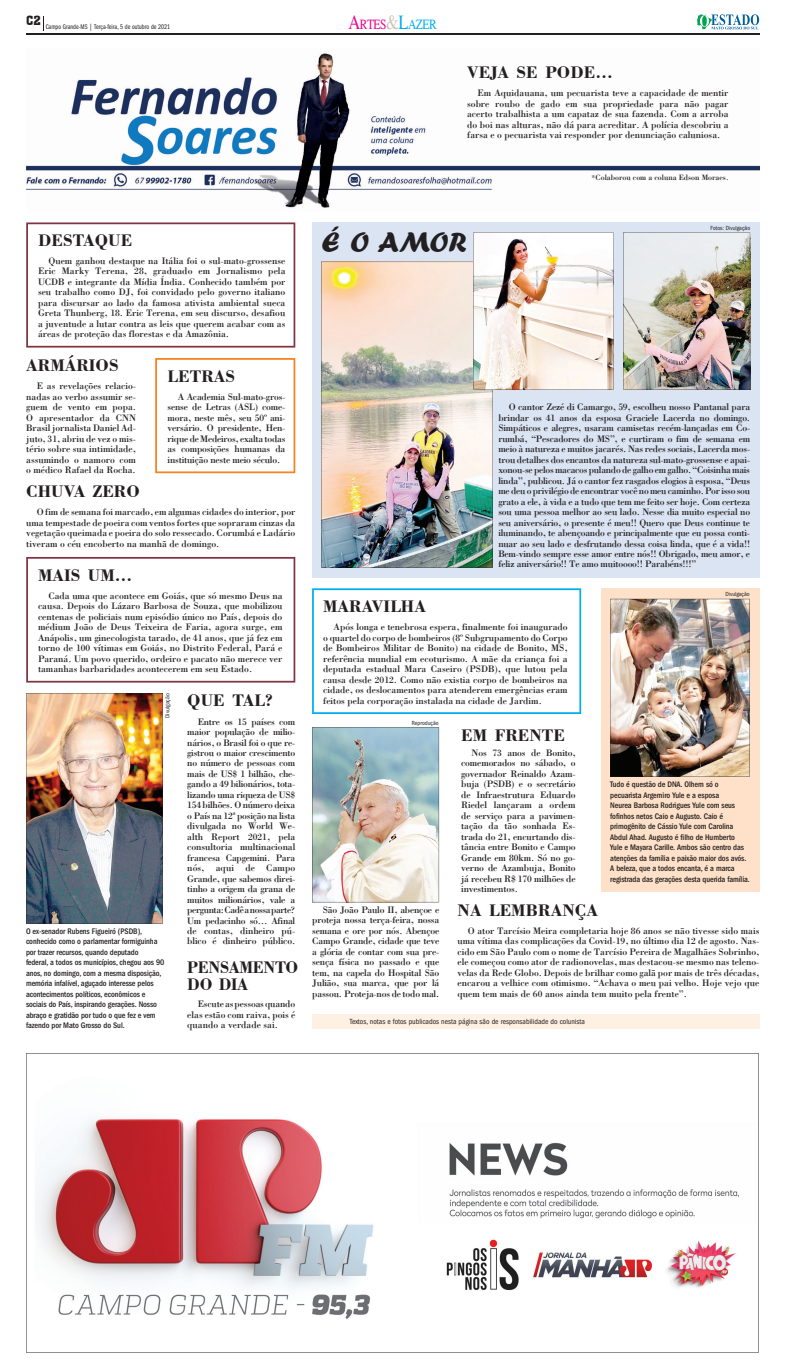
<style>
.page{position:relative;width:787px;height:1365px;background:#fff}
.page>*{position:absolute;margin:0;border:0;box-sizing:border-box;transform-origin:0 0}
.t1{font:29.4px "Forte";color:#231f20}
.t2{font:700 17.59px "Bodoni BT";letter-spacing:.005em;color:#231f20}
.t3{font:700 17.59px/17.6px "Bodoni BT";letter-spacing:-.02em;color:#231f20;scale:.94 1}
.t4{font:13.91px "Times";letter-spacing:-.035em;color:#ed028c;scale:.82 1}
.t5{font:9.71px/10.5px "Bodoni";color:#231f20;text-align:justify}
.t6{font:500 condensed 8.31px/10.5px "Franklin Gothic";letter-spacing:-.01em;color:#231f20}
.t7{font:7.88px "Bodoni";color:#231f20}
.t8{font:condensed 7.7px "Franklin Gothic";color:#231f20}
.t9{font:7px "Franklin Gothic Book Cmpr";letter-spacing:.005em;color:#231f20}
.t10{font:condensed 6.12px "Franklin Gothic";color:#231f20}
.s1{font-size:19.86px}
.s2{font-size:19.86px;color:#ccc2b6}
.s3{font-size:19.86px;color:#00aeef}
.s4{color:#00aeef}
</style>
<div class="page">
<svg style="left:43px;top:16px;width:1px;height:14px"></svg>
<svg style="left:697px;top:14px;width:61px;height:15px"></svg>
<hr style="left:26px;top:33px;width:732px;height:2px;background:#231f20">
<img style="left:26px;top:53px;width:733px;height:156px">
<img style="left:27px;top:1053px;width:730px;height:266px">
<div style="left:312px;top:222px;width:447px;height:356px;background:#dae4f3"></div>
<svg style="left:26px;top:222px;width:269px;height:125px"></svg>
<svg style="left:155px;top:358px;width:140px;height:115px"></svg>
<svg style="left:26px;top:557px;width:269px;height:125px"></svg>
<svg style="left:312px;top:588px;width:269px;height:126px"></svg>
<div style="left:600px;top:588px;width:159px;height:303px;background:#fee1c8"></div>
<img style="left:26px;top:693px;width:137px;height:230px">
<img style="left:321px;top:262px;width:171px;height:305px">
<img style="left:312px;top:727px;width:127px;height:175px">
<img style="left:473px;top:232px;width:140px;height:157px">
<img style="left:623px;top:232px;width:126px;height:157px">
<img style="left:610px;top:598px;width:139px;height:178px">
<div style="left:312px;top:1013px;width:447px;height:15px;background:#fef0e2"></div>
<p class="t9" style="left:26px;top:23px;width:146px"><sup>C2</sup> Campo Grande-MS | Terça-feira, 5 de outubro de 2021</p>
<h3 class="t4" style="left:348px;top:16px;width:109px"><span class="s1">A</span>RTES<span class="s2">&amp;</span><span class="s3">L</span><span class="s4">AZER</span></h3>
<h2 class="t2" style="left:467px;top:62px;width:147px">VEJA SE PODE…</h2>
<p class="t5" style="left:467px;top:88px;width:263px;text-indent:10px">Em Aquidauana, um pecuarista teve a capacidade de mentir sobre roubo de gado em sua propriedade para não pagar acerto trabalhista a um capataz de sua fazenda. Com a arroba do boi nas alturas, não dá para acreditar. A polícia descobriu a farsa e o pecuarista vai responder por denunciação caluniosa.</p>
<p class="t7" style="left:591px;top:173px;width:138px">*Colaborou com a coluna Edson Moraes.</p>
<h2 class="t2" style="left:38px;top:229px;width:96px">DESTAQUE</h2>
<p class="t5" style="left:38px;top:255px;width:249px;text-indent:10px">Quem ganhou destaque na Itália foi o sul-mato-grossense Eric Marky Terena, 28, graduado em Jornalismo pela UCDB e integrante da Mídia Índia. Conhecido também por seu trabalho como DJ, foi convidado pelo governo italiano para discursar ao lado da famosa ativista ambiental sueca Greta Thunberg, 18. Eric Terena, em seu discurso, desafiou a juventude a lutar contra as leis que querem acabar com as áreas de proteção das florestas e da Amazônia.</p>
<h2 class="t2" style="left:26px;top:355px;width:94px">ARMÁRIOS</h2>
<p class="t5" style="left:26px;top:381px;width:111px;text-indent:10px">E as revelações relacio&shy;nadas ao verbo assumir se&shy;guem de vento em popa.<br>O apresentador da CNN Brasil jornalista Daniel Ad&shy;juto, 31, abriu de vez o mis&shy;tério sobre sua intimidade, assumindo o namoro com o médico Rafael da Rocha.</p>
<h2 class="t2" style="left:26px;top:480px;width:115px">CHUVA ZERO</h2>
<h2 class="t2" style="left:167px;top:365px;width:69px">LETRAS</h2>
<p class="t5" style="left:167px;top:391px;width:119px;text-indent:10px">A Academia Sul-mato-gros&shy;sense de Letras (ASL) come&shy;mora, neste mês, seu 50º ani&shy;versário. O presidente, Hen&shy;rique de Medeiros, exalta todas as composições humanas da instituição neste meio século.</p>
<p class="t5" style="left:26px;top:506px;width:270px;text-indent:10px">O fim de semana foi marcado, em algumas cidades do interior, por uma tempestade de poeira com ventos fortes que sopraram cinzas da vegetação queimada e poeira do solo ressecado. Corumbá e Ladário tiveram o céu encoberto na manhã de domingo.</p>
<h2 class="t2" style="left:38px;top:564px;width:96px">MAIS UM…</h2>
<p class="t5" style="left:38px;top:590px;width:246px;text-indent:10px">Cada uma que acontece em Goiás, que só mesmo Deus na causa. Depois do Lázaro Barbosa de Souza, que mobilizou centenas de policiais num episódio único no País, depois do médium João de Deus Teixeira de Faria, agora surge, em Anápolis, um ginecologista tarado, de 41 anos, que já fez em torno de 100 vítimas em Goiás, no Distrito Federal, Pará e Paraná. Um povo querido, ordeiro e pacato não merece ver tamanhas barbaridades acontecerem em seu Estado.</p>
<p class="t10" style="left:164px;top:718px;width:26px;rotate:-90deg">Divulgação</p>
<p class="t6" style="left:26px;top:925px;width:140px">O ex-senador Rubens Figueiró (PSDB), conhecido como o parlamentar formiguinha por trazer recursos, quando deputado<br>federal, a todos os municípios, chegou aos 90 anos, no domingo, com a mesma disposição, memória infalível, aguçado interesse pelos acontecimentos políticos, econômicos e sociais do País, inspirando gerações. Nosso abraço e gratidão por tudo o que fez e vem fazendo por Mato Grosso do Sul.</p>
<h2 class="t2" style="left:187px;top:689px;width:87px">QUE TAL?</h2>
<p class="t5" style="left:187px;top:716px;width:109px;text-indent:10px">Entre os 15 países com maior população de milio&shy;nários, o Brasil foi o que re&shy;gistrou o maior crescimento no número de pessoas com mais de US$ 1 bilhão, che&shy;gando a 49 bilionários, tota&shy;lizando uma riqueza de US$ 154 bilhões. O número deixa o País na 12ª posição na lista divulgada no World We&shy;alth Report 2021, pela consultoria multinacional francesa Capgemini. Para nós, aqui de Campo Grande, que sabemos direi&shy;tinho a origem da grana de muitos milionários, vale a pergunta: Cadê a nossa parte?<br>Um pedacinho só… Afinal de contas, dinheiro pú&shy;blico é dinheiro público.</p>
<h2 class="t3" style="left:187px;top:957px;width:120px">PENSAMENTO<br>DO DIA</h2>
<p class="t5" style="left:187px;top:998px;width:109px;text-indent:10px">Escute as pessoas quando elas estão com raiva, pois é quando a verdade sai.</p>
<h1 class="t1" style="left:321px;top:225px;width:147px">É O AMOR</h1>
<p class="t10" style="left:710px;top:224px;width:41px">Fotos: Divulgação</p>
<h2 class="t2" style="left:323px;top:595px;width:104px">MARAVILHA</h2>
<p class="t5" style="left:498px;top:402px;width:253px;text-indent:10px">O cantor Zezé di Camargo, 59, escolheu nosso Pantanal para brindar os 41 anos da esposa Graciele Lacerda no domingo.<br>Simpáticos e alegres, usaram camisetas recém-lançadas em Co&shy;rumbá, “Pescadores do MS”, e curtiram o fim de semana em meio à natureza e muitos jacarés. Nas redes sociais, Lacerda mos&shy;trou detalhes dos encantos da natureza sul-mato-grossense e apai&shy;xonou-se pelos macacos pulando de galho em galho. “Coisinha mais linda”, publicou. Já o cantor fez rasgados elogios à esposa, “Deus me deu o privilégio de encontrar você no meu caminho. Por isso sou grato a ele, à vida e a tudo que tem me feito ser hoje. Com certeza sou uma pessoa melhor ao seu lado. Nesse dia muito especial no seu aniversário, o presente é meu!! Quero que Deus continue te iluminando, te abençoando e principalmente que eu possa conti&shy;nuar ao seu lado e desfrutando dessa coisa linda, que é a vida!!<br>Bem-vindo sempre esse amor entre nós!! Obrigado, meu amor, e feliz aniversário!! Te amo muitoooo!! Parabéns!!!”</p>
<p class="t10" style="left:725px;top:590px;width:26px">Divulgação</p>
<p class="t5" style="left:323px;top:621px;width:246px;text-indent:10px">Após longa e tenebrosa espera, finalmente foi inaugurado o quartel do corpo de bombeiros (8º Subgrupamento do Corpo de Bombeiros Militar de Bonito) na cidade de Bonito, MS, referência mundial em ecoturismo. A mãe da criança foi a deputada estadual Mara Caseiro (PSDB), que lutou pela causa desde 2012. Como não existia corpo de bombeiros na cidade, os deslocamentos para atenderem emergências eram feitos pela corporação instalada na cidade de Jardim.</p>
<p class="t10" style="left:411px;top:719px;width:28px">Reprodução</p>
<p class="t5" style="left:312px;top:904px;width:128px;text-indent:10px">São João Paulo II, abençoe e proteja nossa terça-feira, nossa semana e ore por nós. Abençoe Campo Grande, cidade que teve a glória de contar com sua pre&shy;sença física no passado e que tem, na capela do Hospital São Julião, sua marca, que por lá passou. Proteja-nos de todo mal.</p>
<h2 class="t2" style="left:461px;top:724px;width:105px">EM FRENTE</h2>
<p class="t5" style="left:461px;top:747px;width:116px;text-indent:10px">Nos 73 anos de Bonito, comemorados no sábado, o governador Reinaldo Azam&shy;buja (PSDB) e o secretário de Infraestrutura Eduardo Riedel lançaram a ordem de serviço para a pavimen&shy;tação da tão sonhada Es&shy;trada do 21, encurtando dis&shy;tância entre Bonito e Campo Grande em 80km. Só no go&shy;verno de Azambuja, Bonito já recebeu R$ 170 milhões de investimentos.</p>
<h2 class="t2" style="left:457px;top:898px;width:142px">NA LEMBRANÇA</h2>
<p class="t6" style="left:610px;top:779px;width:141px">Tudo é questão de DNA. Olhem só o pecuarista Argemiro Yule e a esposa<br>Neurea Barbosa Rodrigues Yule com seus fofinhos netos Caio e Augusto. Caio é primogênito de Cássio Yule com Carolina Abdul Ahad. Augusto é filho de Humberto<br>Yule e Mayara Carille. Ambos são centro das atenções da família e paixão maior dos avós.<br>A beleza, que a todos encanta, é a marca registrada das gerações desta querida família.</p>
<p class="t5" style="left:457px;top:925px;width:303px;text-indent:10px">O ator Tarcísio Meira completaria hoje 86 anos se não tivesse sido mais uma vítima das complicações da Covid-19, no último dia 12 de agosto. Nas&shy;cido em São Paulo com o nome de Tarcísio Pereira de Magalhães Sobrinho, ele começou como ator de radionovelas, mas destacou-se mesmo nas teleno&shy;velas da Rede Globo. Depois de brilhar como galã por mais de três décadas, encarou a velhice com otimismo. “Achava o meu pai velho. Hoje vejo que quem tem mais de 60 anos ainda tem muito pela frente”.</p>
<p class="t8" style="left:350px;top:1017px;width:236px">Textos, notas e fotos publicados nesta página são de responsabilidade do colunista</p>
</div>
